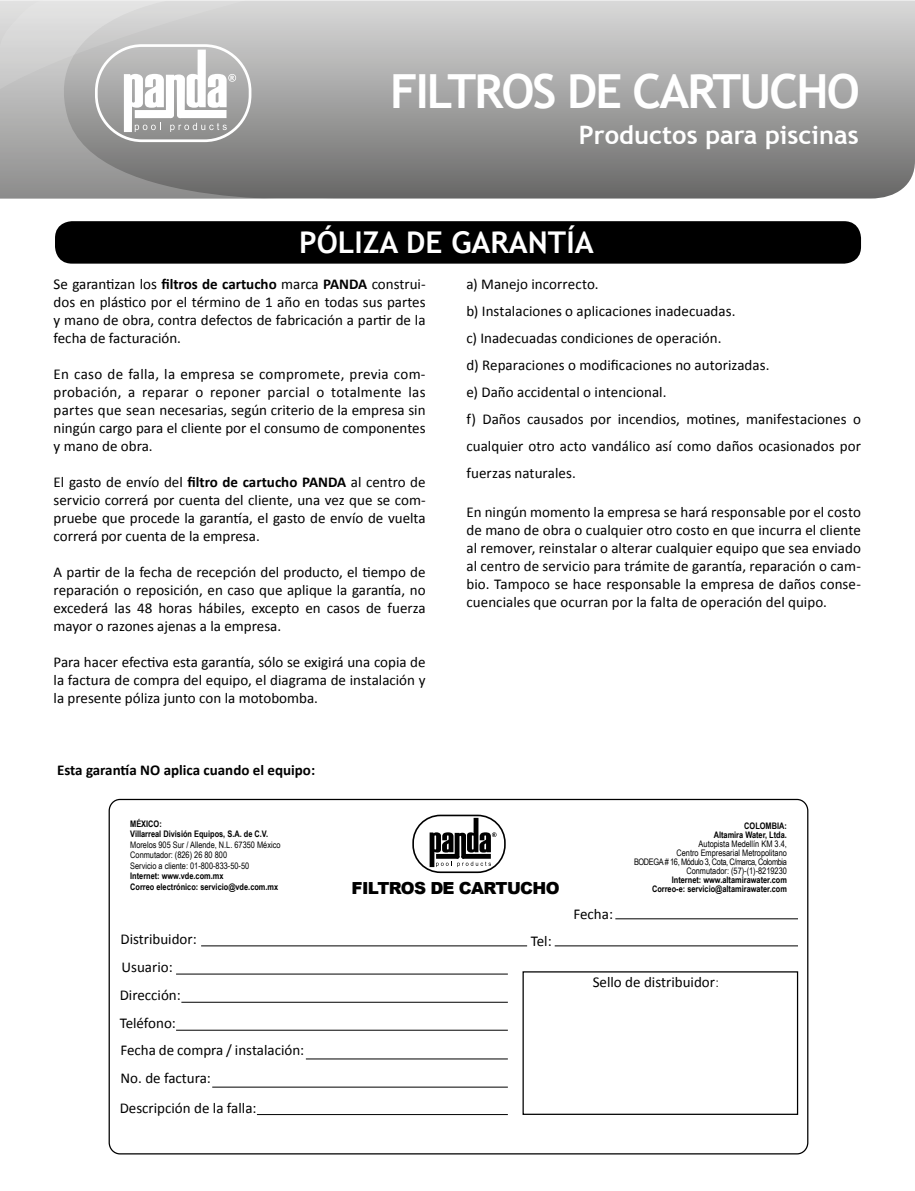
<style>
.page{position:relative;width:915px;height:1191px;background:#fff}
.page>*{position:absolute;margin:0;border:0;box-sizing:border-box;transform-origin:0 0}
.t1{font:700 47.1px "Trebuchet MS";letter-spacing:-.04em;color:#fff}
.t2{font:700 30px "Trebuchet MS";color:#fff}
.t3{font:700 25.5px "Trebuchet MS";color:#fff}
.t4{font:900 16.65px "Arial";letter-spacing:-.04em;color:#000}
.t5{font:15px/18px "Calibri";color:#000;text-align:justify}
.t6{font:700 15px "Calibri";color:#000}
.t7{font:12.6px "Arial Narrow";color:#000}
.t8{font:9px/9px "Arial Narrow";color:#000}
.t9{font:700 9px/10.5px "Arial Narrow";color:#000}
.s1{font-weight:700}
</style>
<div class="page">
<svg style="left:334px;top:0;width:580px;height:198px;background:#a2a2a2"></svg>
<svg style="left:0;top:0;width:334px;height:199px;background:#979797"></svg>
<svg style="left:0;top:0;width:251px;height:142px;background:#c6c6c6"></svg>
<div style="left:55px;top:221px;width:805px;height:43px;background:#000;border-radius:17px"></div>
<div style="left:522px;top:971px;width:275px;height:144px;border:1px solid #000"></div>
<hr style="left:257px;top:1114px;width:250px;height:1px;background:#000">
<hr style="left:554px;top:945px;width:243px;height:1px;background:#000">
<hr style="left:615px;top:918px;width:182px;height:1px;background:#000">
<hr style="left:201px;top:945px;width:326px;height:1px;background:#000">
<hr style="left:176px;top:973px;width:331px;height:1px;background:#000">
<hr style="left:181px;top:1002px;width:326px;height:1px;background:#000">
<hr style="left:176px;top:1029px;width:331px;height:1px;background:#000">
<hr style="left:306px;top:1058px;width:201px;height:1px;background:#000">
<hr style="left:212px;top:1086px;width:295px;height:1px;background:#000">
<svg style="left:412px;top:814px;width:93px;height:59px"></svg>
<h1 class="t1" style="left:390px;top:61px;width:471px">FILTROS DE CARTUCHO</h1>
<h3 class="t3" style="left:578px;top:119px;width:281px">Productos para piscinas</h3>
<h2 class="t2" style="left:299px;top:223px;width:296px">PÓLIZA DE GARANTÍA</h2>
<p class="t5" style="left:54px;top:275px;width:373px">Se garantizan los <span class="s1">filtros de cartucho</span> marca <span class="s1">PANDA</span> construi&shy;dos en plástico por el término de 1 año en todas sus partes y mano de obra, contra defectos de fabricación a partir de la fecha de facturación.</p>
<p class="t5" style="left:54px;top:365px;width:373px">En caso de falla, la empresa se compromete, previa com&shy;probación, a reparar o reponer parcial o totalmente las partes que sean necesarias, según criterio de la empresa sin ningún cargo para el cliente por el consumo de componentes y mano de obra.</p>
<p class="t5" style="left:54px;top:473px;width:373px">El gasto de envío del <span class="s1">filtro de cartucho PANDA</span> al centro de servicio correrá por cuenta del cliente, una vez que se com&shy;pruebe que procede la garantía, el gasto de envío de vuelta correrá por cuenta de la empresa.</p>
<p class="t5" style="left:54px;top:563px;width:373px">A partir de la fecha de recepción del producto, el tiempo de reparación o reposición, en caso que aplique la garantía, no excederá las 48 horas hábiles, excepto en casos de fuerza mayor o razones ajenas a la empresa.</p>
<p class="t5" style="left:54px;top:653px;width:373px">Para hacer efectiva esta garantía, sólo se exigirá una copia de la factura de compra del equipo, el diagrama de instalación y la presente póliza junto con la motobomba.</p>
<p class="t5" style="left:466px;top:270px;width:396px;line-height:27px;text-align:left">a) Manejo incorrecto.<br>b) Instalaciones o aplicaciones inadecuadas.<br>c) Inadecuadas condiciones de operación.<br>d) Reparaciones o modificaciones no autorizadas.<br>e) Daño accidental o intencional.<br>f) Daños causados por incendios, motines, manifestaciones o cualquier otro acto vandálico así como daños ocasionados por fuerzas naturales.</p>
<p class="t5" style="left:466px;top:503px;width:396px">En ningún momento la empresa se hará responsable por el costo de mano de obra o cualquier otro costo en que incurra el cliente al remover, reinstalar o alterar cualquier equipo que sea enviado al centro de servicio para trámite de garantía, reparación o cam&shy;bio. Tampoco se hace responsable la empresa de daños conse&shy;cuenciales que ocurran por la falta de operación del quipo.</p>
<p class="t6" style="left:57px;top:760px;width:259px">Esta garantía NO aplica cuando el equipo:</p>
<p class="t9" style="left:130px;top:817px;width:139px">MÉXICO:<br>Villarreal División Equipos, S.A. de C.V.</p>
<p class="t8" style="left:130px;top:839px;width:152px;line-height:10.5px">Morelos 905 Sur / Allende, N.L. 67350 México<br>Conmutador: (826) 26 80 800<br>Servicio a cliente: 01-800-833-50-50</p>
<p class="t9" style="left:130px;top:870px;width:149px">Internet: www.vde.com.mx<br>Correo electrónico: servicio@vde.com.mx</p>
<p class="t5" style="left:120px;top:924px;width:79px;line-height:28.2px;text-align:left">Distribuidor:<br>Usuario:<br>Dirección:<br>Teléfono:</p>
<p class="t5" style="left:120px;top:1036px;width:185px;line-height:28.2px">Fecha de compra / instalación:<br>No. de factura:</p>
<p class="t5" style="left:120px;top:1099px;width:138px">Descripción de la falla:</p>
<p class="t4" style="left:351px;top:876px;width:209px">FILTROS DE CARTUCHO</p>
<p class="t5" style="left:530px;top:932px;width:22px">Tel:</p>
<p class="t5" style="left:573px;top:904px;width:41px">Fecha:</p>
<p class="t9" style="left:713px;top:820px;width:75px;line-height:9px;text-align:right">COLOMBIA:<br>Altamira Water, Ltda.</p>
<p class="t8" style="left:633px;top:838px;width:154px;text-align:right">Autopista Medellín KM 3.4,<br>Centro Empresarial Metropolitano<br>BODEGA # 16, Módulo 3, Cota, C/marca, Colombia Conmutador: (57)-(1)-8219230</p>
<p class="t9" style="left:651px;top:874px;width:136px;line-height:9px;text-align:right">Internet: www.altamirawater.com<br>Correo-e: servicio@altamirawater.com</p>
<p class="t5" style="left:592px;top:973px;width:124px">Sello de distribuidor</p>
<p class="t7" style="left:715px;top:973px;width:4px">:</p>
</div>
